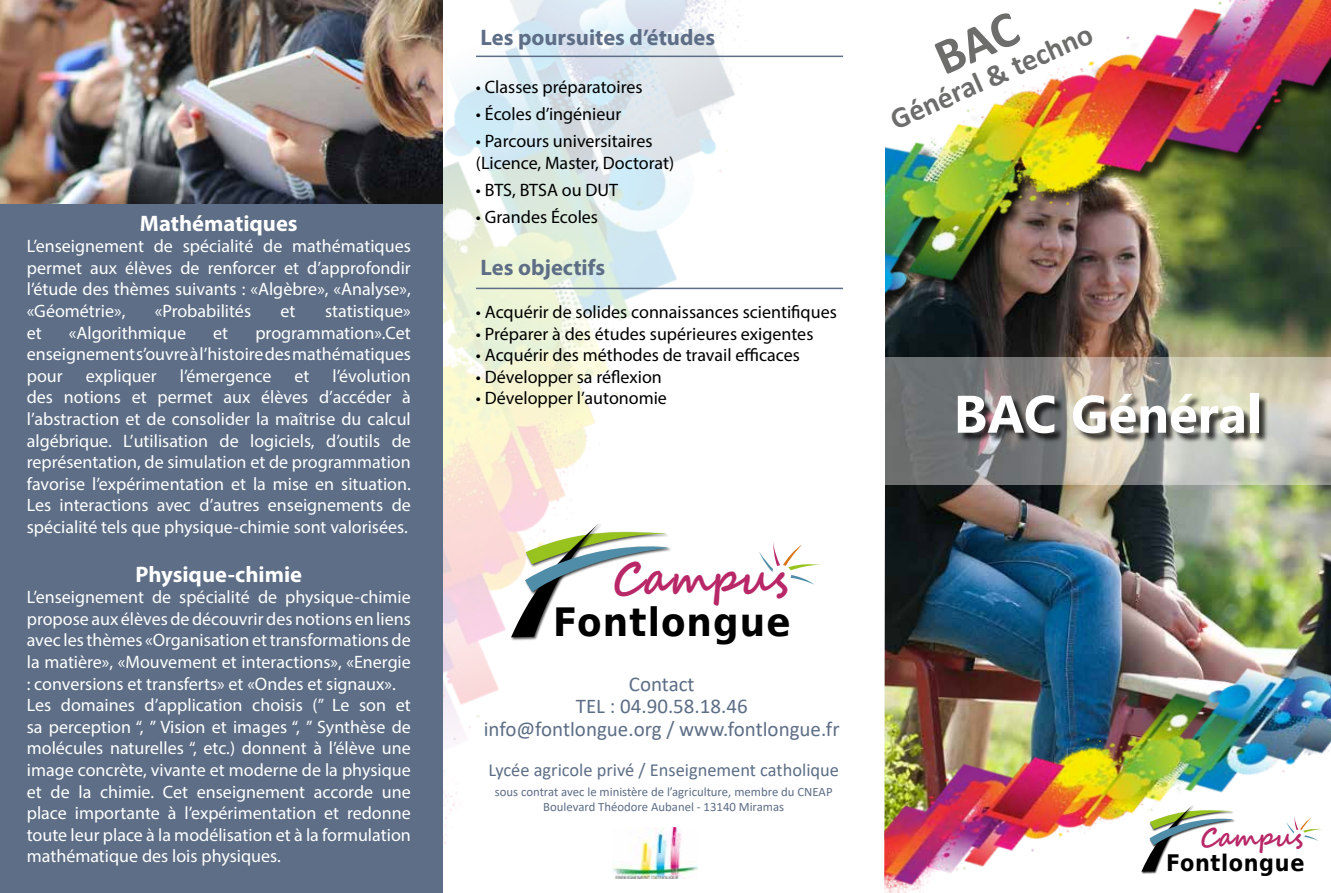
<style>
.page{position:relative;width:1331px;height:893px;background:#fff}
.page>*{position:absolute;margin:0;border:0;box-sizing:border-box;transform-origin:0 0}
.t1{font:700 52.8px "Leelawadee UI";color:#fff}
.t2{font:700 45.6px "Segoe Script";color:#b82767;scale:.92 1}
.t3{font:700 39px "DejaVu Sans";letter-spacing:.03em;color:#000;scale:.92 1}
.t4{font:700 30px "Calibri";color:#6d6d6c}
.t5{font:700 26.55px "Segoe Script";color:#b82767;scale:.92 1}
.t6{font:700 22.65px "DejaVu Sans";letter-spacing:.03em;color:#000;scale:.92 1}
.t7{font:700 22.5px "Myriad Pro";color:#5d6e86}
.t8{font:700 22.5px "Myriad Pro";color:#fff}
.t9{font:21px/22.4px "Calibri";color:#5d6e86;text-align:center}
.t10{font:18.45px "Calibri";color:#5d6e86}
.t11{font:18px/21.6px "Myriad Pro";color:#fff;text-align:justify}
.t12{font:18px/21.6px "Myriad Pro";color:#000}
.t13{font:12.75px/15.3px "Calibri";color:#5d6e86;text-align:center}
</style>
<div class="page">
<img style="left:884px;top:322px;width:447px;height:312px">
<img style="left:885px;top:0;width:446px;height:322px">
<img style="left:442px;top:0;width:390px;height:878px">
<img style="left:612px;top:827px;width:85px;height:51px">
<img style="left:884px;top:634px;width:447px;height:259px">
<svg style="left:884px;top:357px;width:447px;height:128px;background:#a3a199"></svg>
<div style="left:959px;top:395px;width:310px;height:49px;background:#000;opacity:.75"></div>
<svg style="left:1285px;top:816px;width:37px;height:31px"></svg>
<img style="left:1128px;top:781px;width:111px;height:96px">
<svg style="left:758px;top:542px;width:62px;height:54px"></svg>
<svg style="left:488px;top:482px;width:191px;height:165px"></svg>
<hr style="left:476px;top:56px;width:367px;height:1px;background:#5d6e86">
<hr style="left:476px;top:288px;width:367px;height:1px;background:#5d6e86">
<div style="left:0;top:203px;width:442px;height:690px;background:#5d6e86"></div>
<img style="left:0;top:0;width:443px;height:203px">
<svg style="left:934px;top:11px;width:88px;height:63px"></svg>
<p class="t8" style="left:140px;top:208px;width:159px">Mathématiques</p>
<p class="t11" style="left:27px;top:235px;width:386px">L’enseignement de spécialité de mathématiques permet aux élèves de renforcer et d’approfondir l’étude des thèmes suivants : «Algèbre», «Analyse», «Géométrie»,</p>
<p class="t11" style="left:155px;top:300px;width:98px">«Probabilités</p>
<p class="t11" style="left:281px;top:300px;width:16px">et</p>
<p class="t11" style="left:325px;top:300px;width:87px">statistique»</p>
<p class="t11" style="left:27px;top:321px;width:16px">et</p>
<p class="t11" style="left:69px;top:321px;width:119px">«Algorithmique</p>
<p class="t11" style="left:213px;top:321px;width:16px">et</p>
<p class="t11" style="left:27px;top:321px;width:386px;text-indent:229px">programmation».Cet enseignement s’ouvre à l’histoire des mathématiques pour</p>
<p class="t11" style="left:27px;top:365px;width:386px;text-indent:306px">l’évolution des notions et permet aux élèves d’accéder à l’abstraction et de consolider la maîtrise du calcul algébrique. L’utilisation de logiciels, d’outils de représentation, de simulation et de programmation favorise l’expérimentation et la mise en situation.<br>Les interactions avec d’autres enseignements de spécialité tels que physique-chimie sont valorisées.</p>
<p class="t8" style="left:135px;top:559px;width:168px">Physique-chimie</p>
<p class="t11" style="left:27px;top:586px;width:386px;text-align:left">L’enseignement de spécialité de physique-chimie propose aux élèves de découvrir des notions en liens avec les thèmes «Organisation et transformations de la matière», «Mouvement et interactions», «Energie : conversions et transferts» et «Ondes et signaux».<br>Les domaines d’application choisis (” Le son et sa perception “, ” Vision et images “, ” Synthèse de molécules naturelles “, etc.) donnent à l’élève une image concrète, vivante et moderne de la physique et de la chimie. Cet enseignement accorde une place importante à l’expérimentation et redonne toute leur place à la modélisation et à la formulation mathématique des lois physiques.</p>
<p class="t11" style="left:86px;top:365px;width:72px">expliquer</p>
<p class="t11" style="left:180px;top:365px;width:93px">l’émergence</p>
<p class="t11" style="left:294px;top:365px;width:16px">et</p>
<p class="t7" style="left:480px;top:22px;width:236px">Les poursuites d’études</p>
<p class="t12" style="left:476px;top:76px;width:168px">• Classes préparatoires</p>
<p class="t12" style="left:476px;top:103px;width:147px">• Écoles d’ingénieur</p>
<p class="t12" style="left:476px;top:130px;width:200px">• Parcours universitaires (Licence, Master, Doctorat)</p>
<p class="t12" style="left:476px;top:179px;width:144px">• BTS, BTSA ou DUT</p>
<p class="t12" style="left:476px;top:206px;width:124px">• Grandes Écoles</p>
<p class="t7" style="left:480px;top:253px;width:126px">Les objectifs</p>
<p class="t12" style="left:476px;top:301px;width:362px">• Acquérir de solides connaissances scientifiques</p>
<p class="t12" style="left:476px;top:323px;width:339px">• Préparer à des études supérieures exigentes</p>
<p class="t12" style="left:476px;top:344px;width:326px">• Acquérir des méthodes de travail efficaces</p>
<p class="t12" style="left:476px;top:366px;width:187px">• Développer sa réflexion</p>
<p class="t12" style="left:476px;top:387px;width:192px">• Développer l’autonomie</p>
<h3 class="t4" style="left:883px;top:101px;width:220px;rotate:-24deg">Général &amp; techno</h3>
<h1 class="t1" style="left:953px;top:376px;width:310px">BAC Général</h1>
<h2 class="t2" style="left:612px;top:542px;width:193px">Campus</h2>
<h3 class="t3" style="left:553px;top:590px;width:259px">Fontlongue</h3>
<p class="t9" style="left:484px;top:672px;width:357px">Contact<br>TEL : 04.90.58.18.46<br>info@fontlongue.org / www.fontlongue.fr</p>
<p class="t10" style="left:488px;top:757px;width:352px">Lycée agricole privé / Enseignement catholique</p>
<p class="t13" style="left:495px;top:784px;width:339px">sous contrat avec le ministère de l’agriculture, membre du CNEAP<br>Boulevard Théodore Aubanel - 13140 Miramas</p>
<h3 class="t5" style="left:1200px;top:816px;width:113px">Campus</h3>
<p class="t6" style="left:1166px;top:844px;width:152px">Fontlongue</p>
</div>
